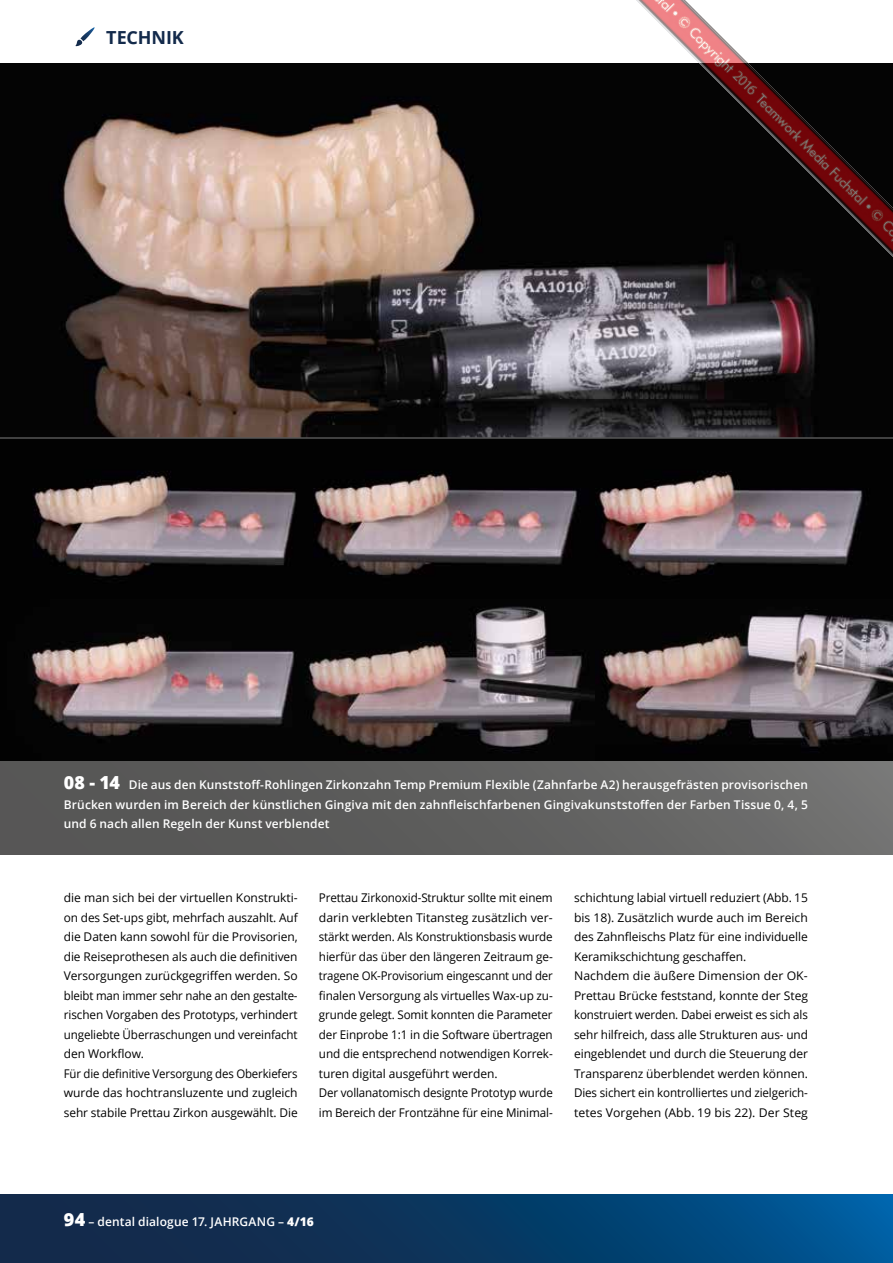
<style>
.page{position:relative;width:893px;height:1263px;background:#fff}
.page>*{position:absolute;margin:0;border:0;box-sizing:border-box;transform-origin:0 0}
.t1{font:700 18px "Open Sans";letter-spacing:-.01em;color:#132a4b}
.t2{font:12px/19.5px "Open Sans";letter-spacing:-.005em;color:#000}
.t3{font:600 12px/19.5px "Open Sans";letter-spacing:.01em;color:#fff;text-align:justify}
.s1{font-weight:800;font-size:18px}
.s2{font-weight:800}
</style>
<div class="page">
<svg style="left:0;top:1195px;width:893px;height:68px;background:#093a66"></svg>
<svg style="left:75px;top:27px;width:20px;height:19px"></svg>
<img style="left:0;top:64px;width:893px;height:697px">
<div style="left:0;top:761px;width:893px;height:94px;background:linear-gradient(to right,#515150,#70706f)"></div>
<hr style="left:0;top:437px;width:893px;height:2px;background:#565656">
<img style="left:556px;top:0;width:337px;height:337px">
<h1 class="t1" style="left:106px;top:24px;width:79px">TECHNIK</h1>
<p class="t3" style="left:64px;top:775px;width:746px"><span class="s1">08 - 14</span> Die aus den Kunststoff-Rohlingen Zirkonzahn Temp Premium Flexible (Zahnfarbe A2) herausgefrästen provisorischen Brücken wurden im Bereich der künstlichen Gingiva mit den zahnfleischfarbenen Gingivakunststoffen der Farben Tissue 0, 4, 5 und 6 nach allen Regeln der Kunst verblendet</p>
<p class="t2" style="left:64px;top:888px;width:235px">die man sich bei der virtuellen Konstrukti&shy;on des Set-ups gibt, mehrfach auszahlt. Auf die Daten kann sowohl für die Provisorien, die Reiseprothesen als auch die definitiven Versorgungen zurückgegriffen werden. So bleibt man immer sehr nahe an den gestalte&shy;rischen Vorgaben des Prototyps, verhindert ungeliebte Überraschungen und vereinfacht den Workflow.<br>Für die definitive Versorgung des Oberkiefers wurde das hochtransluzente und zugleich sehr stabile Prettau Zirkon ausgewählt. Die</p>
<p class="t2" style="left:319px;top:888px;width:235px">Prettau Zirkonoxid-Struktur sollte mit einem darin verklebten Titansteg zusätzlich ver&shy;stärkt werden. Als Konstruktionsbasis wurde hierfür das über den längeren Zeitraum ge&shy;tragene OK-Provisorium eingescannt und der finalen Versorgung als virtuelles Wax-up zu&shy;grunde gelegt. Somit konnten die Parameter der Einprobe 1:1 in die Software übertragen und die entsprechend notwendigen Korrek&shy;turen digital ausgeführt werden.<br>Der vollanatomisch designte Prototyp wurde im Bereich der Frontzähne für eine Minimal-</p>
<p class="t2" style="left:574px;top:888px;width:235px">schichtung labial virtuell reduziert (Abb. 15 bis 18). Zusätzlich wurde auch im Bereich des Zahnfleischs Platz für eine individuelle Keramikschichtung geschaffen.<br>Nachdem die äußere Dimension der OK-Prettau Brücke feststand, konnte der Steg konstruiert werden. Dabei erweist es sich als sehr hilfreich, dass alle Strukturen aus- und eingeblendet und durch die Steuerung der Transparenz überblendet werden können.<br>Dies sichert ein kontrolliertes und zielgerich&shy;tetes Vorgehen (Abb. 19 bis 22). Der Steg</p>
<p class="t3" style="left:64px;top:1211px;width:252px"><span class="s1">94</span> – dental dialogue 17. JAHRGANG – <span class="s2">4/16</span></p>
</div>
